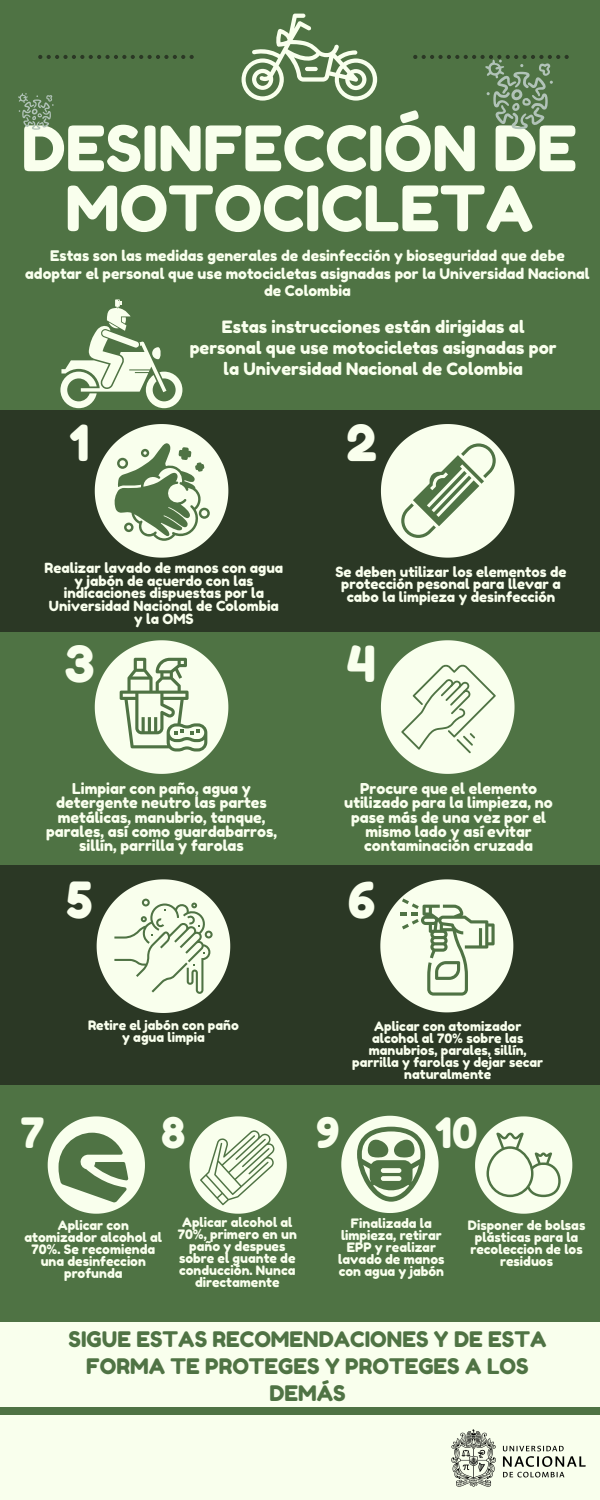
<style>
.page{position:relative;width:600px;height:1500px;background:#4f7344}
.page>*{position:absolute;margin:0;border:0;box-sizing:border-box;transform-origin:0 0}
.t1{font:62.5px/60px "Fredoka One";color:#f9ffed;text-align:center}
.t2{font:49.7px "Fredoka One";color:#f9ffed}
.t3{font:41.8px "Fredoka One";color:#f9ffed}
.t4{font:21.4px/27px "Fredoka One";color:#4f7344;text-align:center}
.t5{font:17px/21px "Fredoka One";color:#f9ffed;text-align:center}
.t6{font:15px/14.2px "Fredoka One";color:#f9ffed;text-align:center}
.t7{font:14.6px/17.2px "Fredoka One";color:#f9ffed;text-align:center}
.t8{font:14px/12.8px "Fredoka One";color:#f9ffed;text-align:center}
.t9{font:13px/12px "Fredoka One";color:#f9ffed;text-align:center}
</style>
<div class="page">
<div style="left:0;top:865px;width:600px;height:220px;background:#2b3825"></div>
<div style="left:0;top:1322px;width:600px;height:85px;background:#f9ffed"></div>
<div style="left:0;top:410px;width:600px;height:221px;background:#2b3825"></div>
<svg style="left:38px;top:55px;width:156px;height:4px"></svg>
<svg style="left:413px;top:55px;width:156px;height:74px"></svg>
<svg style="left:18px;top:93px;width:36px;height:37px"></svg>
<svg style="left:95px;top:424px;width:133px;height:134px"></svg>
<svg style="left:381px;top:424px;width:134px;height:134px"></svg>
<svg style="left:95px;top:640px;width:133px;height:134px"></svg>
<svg style="left:381px;top:640px;width:134px;height:134px"></svg>
<svg style="left:475px;top:1116px;width:97px;height:98px"></svg>
<div style="left:0;top:1415px;width:600px;height:85px;background:#f9ffed"></div>
<svg style="left:242px;top:14px;width:135px;height:87px"></svg>
<hr style="left:305px;top:67px;width:13px;height:4px;background:#f9ffed;border-radius:2px">
<img style="left:451px;top:1429px;width:135px;height:58px">
<svg style="left:48px;top:1116px;width:97px;height:98px"></svg>
<svg style="left:190px;top:1116px;width:97px;height:98px"></svg>
<svg style="left:97px;top:879px;width:133px;height:134px"></svg>
<svg style="left:380px;top:879px;width:133px;height:133px"></svg>
<svg style="left:341px;top:1116px;width:98px;height:97px"></svg>
<svg style="left:60px;top:299px;width:122px;height:109px"></svg>
<p class="t1" style="left:22px;top:118px;width:557px">DESINFECCIÓN DE<br>MOTOCICLETA</p>
<p class="t7" style="left:25px;top:247px;width:566px">Estas son las medidas generales de desinfección y bioseguridad que debe adoptar el personal que use motocicletas asignadas por la Universidad Nacional de Colombia</p>
<p class="t5" style="left:190px;top:316px;width:368px">Estas instrucciones están dirigidas al personal que use motocicletas asignadas por la Universidad Nacional de Colombia</p>
<p class="t2" style="left:70px;top:413px;width:22px">1</p>
<p class="t2" style="left:346px;top:413px;width:32px">2</p>
<p class="t8" style="left:45px;top:561px;width:240px">Realizar lavado de manos con agua y jabón de acuerdo con las indicaciones dispuestas por la<br>Universidad Nacional de Colombia y la OMS</p>
<p class="t8" style="left:335px;top:565px;width:233px">Se deben utilizar los elementos de protección pesonal para llevar a cabo la limpieza y desinfección</p>
<p class="t2" style="left:65px;top:633px;width:32px">3</p>
<p class="t2" style="left:347px;top:633px;width:31px">4</p>
<p class="t6" style="left:46px;top:782px;width:232px">Limpiar con paño, agua y detergente neutro las partes metálicas, manubrio, tanque, parales, así como guardabarros, sillín, parrilla y farolas</p>
<p class="t6" style="left:344px;top:782px;width:210px">Procure que el elemento utilizado para la limpieza, no pase más de una vez por el mismo lado y así evitar contaminación cruzada</p>
<p class="t2" style="left:66px;top:869px;width:28px">5</p>
<p class="t2" style="left:348px;top:869px;width:29px">6</p>
<p class="t9" style="left:88px;top:1019px;width:152px">Retire el jabón con paño y agua limpia</p>
<p class="t9" style="left:352px;top:1020px;width:192px">Aplicar con atomizador alcohol al 70% sobre las manubrios, parales, sillín, parrilla y farolas y dejar secar naturalmente</p>
<p class="t3" style="left:21px;top:1107px;width:25px">7</p>
<p class="t3" style="left:161px;top:1107px;width:26px">8</p>
<p class="t3" style="left:316px;top:1107px;width:25px">9</p>
<p class="t3" style="left:435px;top:1107px;width:44px">10</p>
<p class="t9" style="left:178px;top:1216px;width:121px">Aplicar alcohol al<br>70%, primero en un paño y despues sobre el guante de conducción. Nunca directamente</p>
<p class="t9" style="left:25px;top:1219px;width:139px">Aplicar con atomizador alcohol al<br>70%. Se recomienda una desinfeccion profunda</p>
<p class="t9" style="left:338px;top:1217px;width:108px">Finalizada la limpieza, retirar<br>EPP y realizar lavado de manos con agua y jabón</p>
<p class="t9" style="left:468px;top:1219px;width:119px">Disponer de bolsas plásticas para la recoleccion de los residuos</p>
<p class="t4" style="left:69px;top:1325px;width:479px">SIGUE ESTAS RECOMENDACIONES Y DE ESTA<br>FORMA TE PROTEGES Y PROTEGES A LOS<br>DEMÁS</p>
</div>
